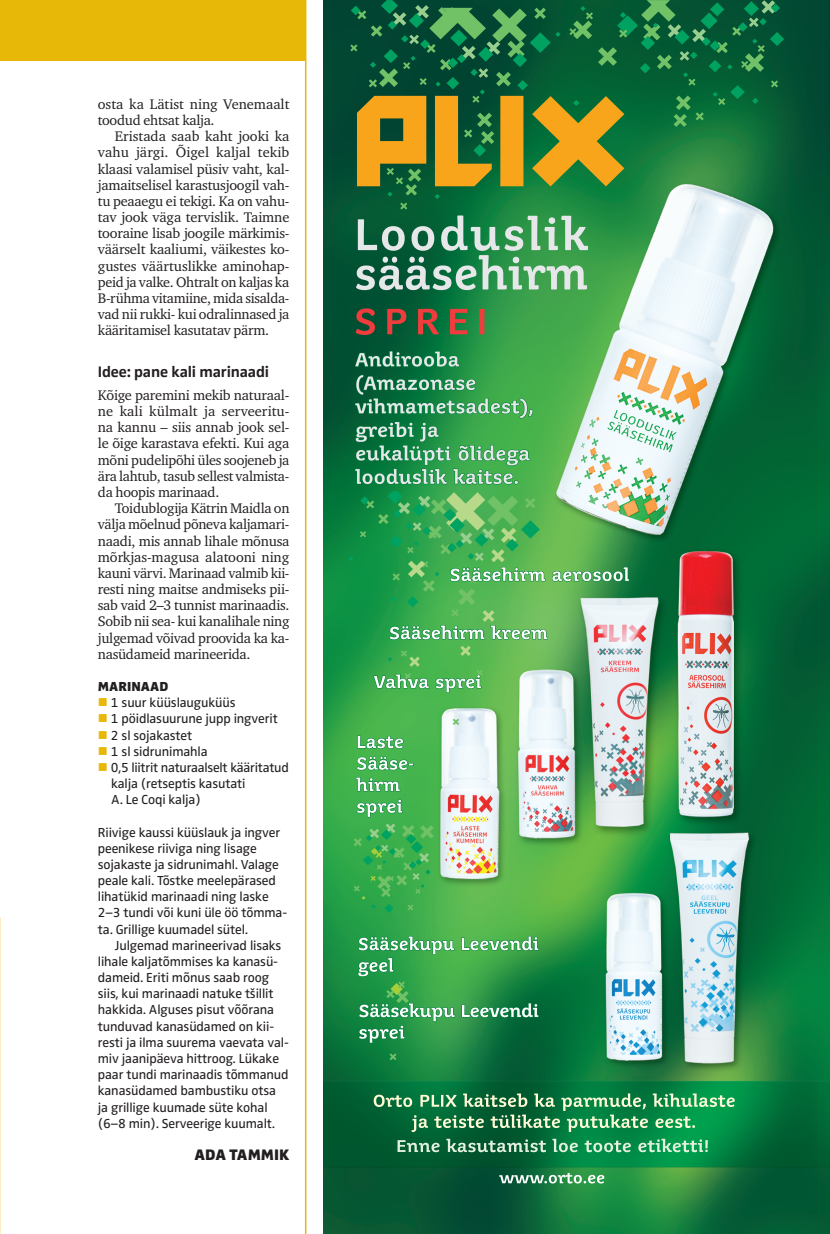
<style>
.page{position:relative;width:830px;height:1234px;background:#fff}
.page>*{position:absolute;margin:0;border:0;box-sizing:border-box;transform-origin:0 0}
.t1{font:700 15.75px "Zwo Pro";letter-spacing:-.01em;color:#231f20}
.t2{font:900 15.75px "Zwo Pro";color:#231f20}
.t3{font:14.25px/16.2px "Charter ITC";letter-spacing:-.02em;color:#231f20;text-align:justify}
.t4{font:14.25px/16.2px "Charter ITC";color:#231f20}
.t5{font:13.5px/16.2px "Zwo Pro";letter-spacing:-.01em;color:#231f20}
.t6{font:900 13.5px "Zwo Pro";color:#231f20}
.s1{color:#e8b809}
</style>
<div class="page">
<div style="left:0;top:0;width:829px;height:60px;background:#e8b809"></div>
<img style="left:0;top:922px;width:1px;height:307px">
<img style="left:323px;top:0;width:506px;height:1233px">
<svg style="left:452px;top:718px;width:7px;height:7px"></svg>
<svg style="left:373px;top:1093px;width:361px;height:38px;background:#35925c"></svg>
<svg style="left:397px;top:1138px;width:233px;height:13px;background:#439268"></svg>
<svg style="left:638px;top:1138px;width:69px;height:13px"></svg>
<svg style="left:389px;top:1053px;width:7px;height:6px"></svg>
<svg style="left:357px;top:935px;width:182px;height:108px;background:#40a25a"></svg>
<svg style="left:353px;top:823px;width:80px;height:89px;background:#3daf50"></svg>
<svg style="left:356px;top:215px;width:231px;height:75px;background:#5b9d76"></svg>
<svg style="left:355px;top:308px;width:129px;height:27px;background:#57583a"></svg>
<svg style="left:499px;top:1172px;width:105px;height:11px"></svg>
<svg style="left:348px;top:349px;width:281px;height:344px;background:#5eb16c"></svg>
<svg style="left:355px;top:735px;width:58px;height:82px;background:#61bd6e"></svg>
<svg style="left:350px;top:0;width:433px;height:209px;background:#38753a"></svg>
<div style="left:306px;top:0;width:17px;height:60px;background:#fff"></div>
<hr style="left:305px;top:0;width:1px;height:1233px;background:#e8b809">
<p class="t4" style="left:98px;top:96px;width:193px">osta ka Lätist ning Venemaalt toodud ehtsat kalja.</p>
<p class="t3" style="left:98px;top:128px;width:193px;text-indent:17px">Eristada saab kaht jooki ka vahu järgi. Õigel kaljal tekib klaasi valamisel püsiv vaht, kal&shy;jamaitselisel karastusjoogil vah&shy;tu peaaegu ei tekigi. Ka on vahu&shy;tav jook väga tervislik. Taimne tooraine lisab joogile märkimis&shy;väärselt kaaliumi, väikestes ko&shy;gustes väärtuslikke aminohap&shy;peid ja valke. Ohtralt on kaljas ka B-rühma vitamiine, mida sisalda&shy;vad nii rukki- kui odralinnased ja kääritamisel kasutatav pärm.</p>
<p class="t1" style="left:98px;top:362px;width:173px">Idee: pane kali marinaadi</p>
<p class="t3" style="left:98px;top:387px;width:193px">Kõige paremini mekib naturaal&shy;ne kali külmalt ja serveeritu&shy;na kannu – siis annab jook sel&shy;le õige karastava efekti. Kui aga mõni pudelipõhi üles soojeneb ja ära lahtub, tasub sellest valmista&shy;da hoopis marinaad.</p>
<p class="t3" style="left:98px;top:500px;width:193px;text-indent:17px">Toidublogija Kätrin Maidla on välja mõelnud põneva kaljamari&shy;naadi, mis annab lihale mõnusa mõrkjas-magusa alatooni ning kauni värvi. Marinaad valmib kii&shy;resti ning maitse andmiseks pii&shy;sab vaid 2–3 tunnist marinaadis.<br>Sobib nii sea- kui kanalihale ning julgemad võivad proovida ka ka&shy;nasüdameid marineerida.</p>
<p class="t6" style="left:98px;top:678px;width:72px">MARINAAD</p>
<p class="t5" style="left:98px;top:694px;width:139px"><span class="s1">■</span> 1 suur küüslauguküüs</p>
<p class="t5" style="left:98px;top:711px;width:181px"><span class="s1">■</span> 1 pöidlasuurune jupp ingverit</p>
<p class="t5" style="left:98px;top:727px;width:96px"><span class="s1">■</span> 2 sl sojakastet</p>
<p class="t5" style="left:98px;top:743px;width:111px"><span class="s1">■</span> 1 sl sidrunimahla</p>
<p class="t5" style="left:111px;top:759px;width:179px;text-indent:-13px"><span class="s1">■</span> 0,5 liitrit naturaalselt kääritatud kalja (retseptis kasutati<br>A. Le Coqi kalja)</p>
<p class="t5" style="left:98px;top:824px;width:191px">Riivige kaussi küüslauk ja ingver peenikese riiviga ning lisage sojakaste ja sidrunimahl. Valage peale kali. Tõstke meelepärased lihatükid marinaadi ning laske<br>2–3 tundi või kuni üle öö tõmma&shy;ta. Grillige kuumadel sütel.</p>
<p class="t5" style="left:98px;top:937px;width:192px;text-indent:17px">Julgemad marineerivad lisaks lihale kaljatõmmises ka kanasü&shy;dameid. Eriti mõnus saab roog siis, kui marinaadi natuke tšillit hakkida. Alguses pisut võõrana tunduvad kanasüdamed on kii&shy;resti ja ilma suurema vaevata val&shy;miv jaanipäeva hittroog. Lükake paar tundi marinaadis tõmmanud kanasüdamed bambustiku otsa ja grillige kuumade süte kohal (6–8 min). Serveerige kuumalt.</p>
<p class="t2" style="left:194px;top:1144px;width:96px">ADA TAMMIK</p>
</div>
